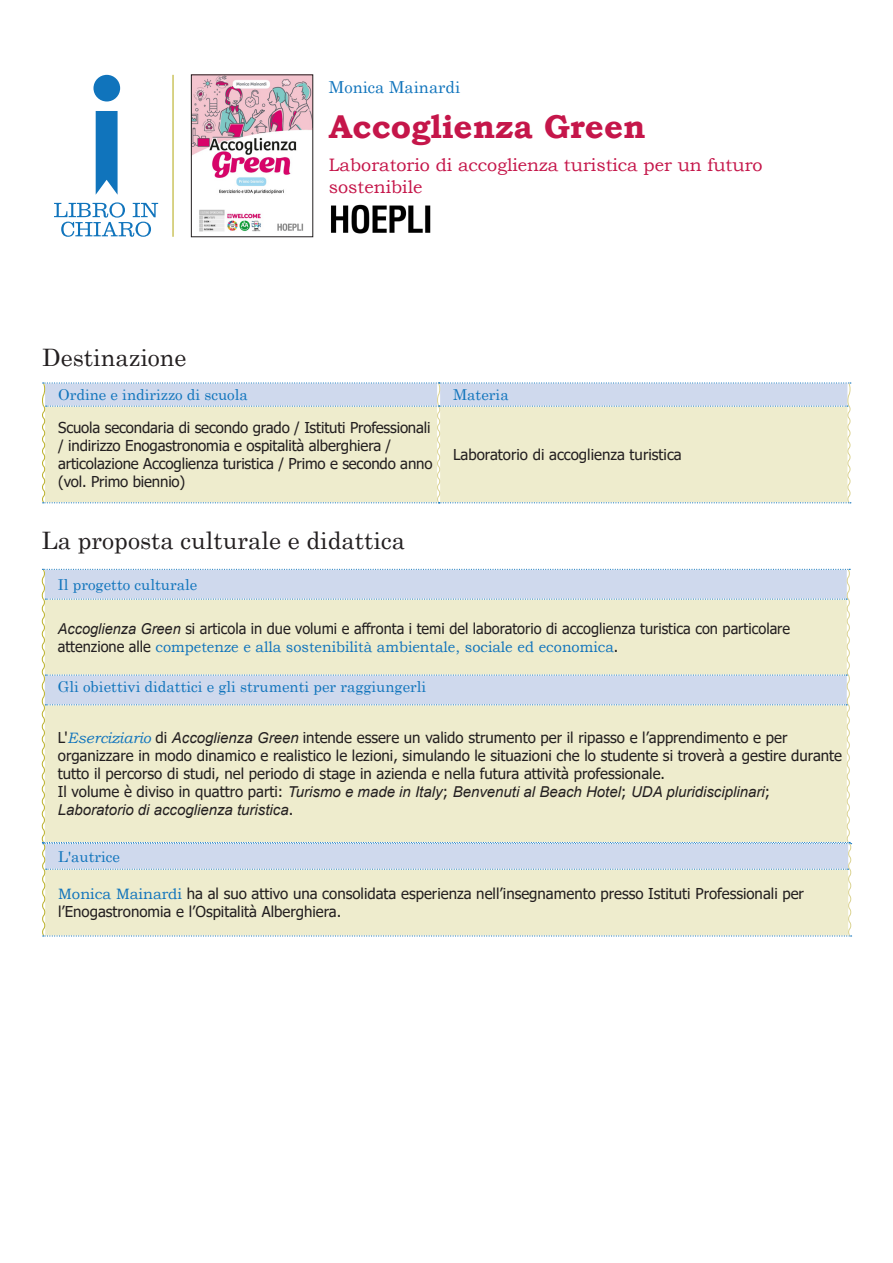
<style>
.page{position:relative;width:893px;height:1263px;background:#fff}
.page>*{position:absolute;margin:0;border:0;box-sizing:border-box;transform-origin:0 0}
.Titolo{font:700 33px "Bookman Old Style";color:#c5164a}
.t1{font:24px "Century";color:#231f20}
.t2{font:18px/22.5px "Bookman Old Style";color:#c5164a}
.t3{font:16.5px "Century";color:#1074bc}
.t4{font:15px/18px "Tahoma";color:#231f20}
.t5{font:italic 15px/18px "Arial";color:#231f20}
.t6{font:15px "Century";color:#1074bc}
.s1{font-family:"Arial";font-style:italic}
.s2{font-family:"Bookman Old Style";color:#1074bc}
.s3{font-family:"Bookman Old Style";font-style:italic;color:#1074bc}
.s4{font-family:"Tahoma";font-style:normal}
</style>
<div class="page">
<hr style="left:172px;top:75px;width:2px;height:162px;background:#bbb12a">
<svg style="left:96px;top:111px;width:22px;height:84px"></svg>
<div style="left:93px;top:75px;width:27px;height:26px;background:#1074bc;border-radius:50%"></div>
<svg style="left:54px;top:202px;width:104px;height:35px"></svg>
<img style="left:193px;top:76px;width:118px;height:156px">
<div style="left:191px;top:74px;width:122px;height:163px;border:1px solid #231f20"></div>
<img style="left:331px;top:204px;width:100px;height:30px">
<svg style="left:42px;top:382px;width:809px;height:121px"></svg>
<svg style="left:41px;top:569px;width:811px;height:367px"></svg>
<p class="t1" style="left:42px;top:338px;width:146px">Destinazione</p>
<p class="t3" style="left:329px;top:73px;width:133px">Monica Mainardi</p>
<p class="Titolo" style="left:329px;top:102px;width:318px">Accoglienza Green</p>
<p class="t2" style="left:329px;top:153px;width:435px">Laboratorio di accoglienza turistica per un futuro sostenibile</p>
<p class="t6" style="left:58px;top:382px;width:191px">Ordine e indirizzo di scuola</p>
<p class="t6" style="left:453px;top:382px;width:57px">Materia</p>
<p class="t4" style="left:58px;top:420px;width:376px">Scuola secondaria di secondo grado / Istituti Professionali / indirizzo Enogastronomia e ospitalità alberghiera / articolazione Accoglienza turistica / Primo e secondo anno (vol. Primo biennio)</p>
<p class="t4" style="left:453px;top:447px;width:230px">Laboratorio di accoglienza turistica</p>
<p class="t1" style="left:42px;top:520px;width:365px">La proposta culturale e didattica</p>
<p class="t6" style="left:58px;top:572px;width:141px">Il progetto culturale</p>
<p class="t4" style="left:58px;top:620px;width:734px"><span class="s1">Accoglienza Green</span> si articola in due volumi e affronta i temi del laboratorio di accoglienza turistica con particolare attenzione alle <span class="s2">competenze e alla sostenibilità ambientale, sociale ed economica</span>.</p>
<p class="t6" style="left:58px;top:674px;width:370px">Gli obiettivi didattici e gli strumenti per raggiungerli</p>
<p class="t4" style="left:58px;top:730px;width:786px">L'<span class="s3">Eserciziario</span> di <span class="s1">Accoglienza Green</span> intende essere un valido strumento per il ripasso e l’apprendimento e per organizzare in modo dinamico e realistico le lezioni, simulando le situazioni che lo studente si troverà a gestire durante tutto il percorso di studi, nel periodo di stage in azienda e nella futura attività professionale.</p>
<p class="t5" style="left:58px;top:783px;width:714px"><span class="s4">Il volume è diviso in quattro parti:</span> Turismo e made in Italy<span class="s4">;</span> Benvenuti al Beach Hotel<span class="s4">;</span> UDA pluridisciplinari<span class="s4">;<br></span>Laboratorio di accoglienza turistica<span class="s4">.</span></p>
<p class="t6" style="left:58px;top:844px;width:63px">L'autrice</p>
<p class="t4" style="left:58px;top:886px;width:747px"><span class="s2">Monica Mainardi</span> ha al suo attivo una consolidata esperienza nell’insegnamento presso Istituti Professionali per l’Enogastronomia e l’Ospitalità Alberghiera.</p>
</div>
